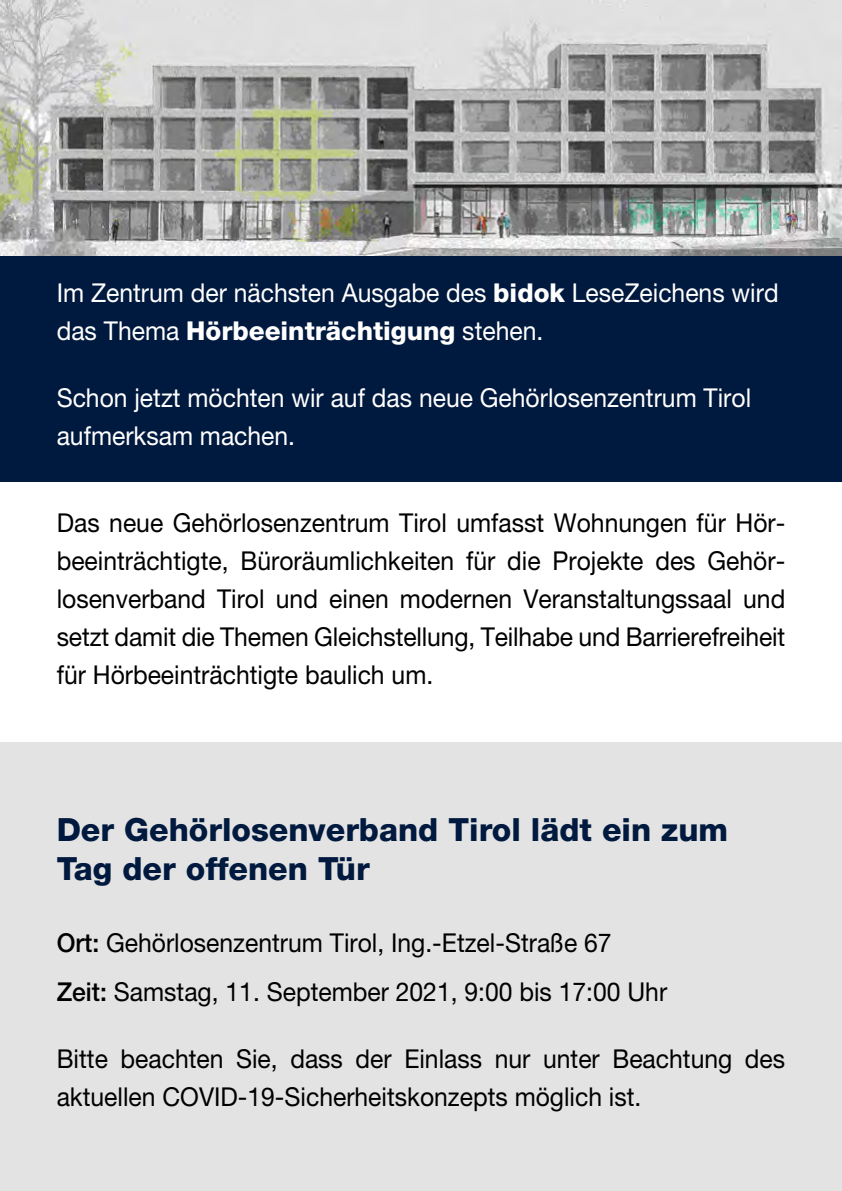
<style>
.page{position:relative;width:842px;height:1191px;background:#fff}
.page>*{position:absolute;margin:0;border:0;box-sizing:border-box;transform-origin:0 0}
.BACK_Schlagzeilen{font:800 32px/38.4px "Helvetica Neue LT Pro";color:#00193e}
.p_volle_breite_neu{font:26px/38px "Helvetica Neue LT Pro";color:#000;text-align:justify;scale:.95 1}
.p_LL_weiss{font:26px/38px "Helvetica Neue LT Pro";color:#fff;scale:.95 1}
.s1{font-weight:800}
.s2{font-weight:500}
</style>
<div class="page">
<div style="left:0;top:743px;width:842px;height:448px;background:#e3e3e3"></div>
<div style="left:0;top:255px;width:842px;height:226px;background:#00193e"></div>
<img style="left:0;top:0;width:842px;height:255px">
<p class="p_LL_weiss" style="left:57px;top:273px;width:761px">Im Zentrum der nächsten Ausgabe des <span class="s1">bidok</span> LeseZeichens wird das Thema <span class="s1">Hörbeeinträchtigung</span> stehen.</p>
<p class="p_LL_weiss" style="left:57px;top:378px;width:732px">Schon jetzt möchten wir auf das neue Gehörlosenzentrum Tirol aufmerksam machen.</p>
<p class="p_volle_breite_neu" style="left:57px;top:503px;width:768px">Das neue Gehörlosenzentrum Tirol umfasst Wohnungen für Hör&shy;beeinträchtigte, Büroräumlichkeiten für die Projekte des Gehör&shy;losenverband Tirol und einen modernen Veranstaltungssaal und setzt damit die Themen Gleichstellung, Teilhabe und Barrierefreiheit für Hörbeeinträchtigte baulich um.</p>
<h2 class="BACK_Schlagzeilen" style="left:57px;top:810px;width:673px">Der Gehörlosenverband Tirol lädt ein zum<br>Tag der offenen Tür</h2>
<p class="p_volle_breite_neu" style="left:57px;top:923px;width:586px"><span class="s2">Ort:</span> Gehörlosenzentrum Tirol, Ing.-Etzel-Straße 67</p>
<p class="p_volle_breite_neu" style="left:57px;top:972px;width:644px"><span class="s2">Zeit:</span> Samstag, 11. September 2021, 9:00 bis 17:00 Uhr</p>
<p class="p_volle_breite_neu" style="left:57px;top:1039px;width:768px">Bitte beachten Sie, dass der Einlass nur unter Beachtung des aktuellen COVID-19-Sicherheitskonzepts möglich ist.</p>
</div>
